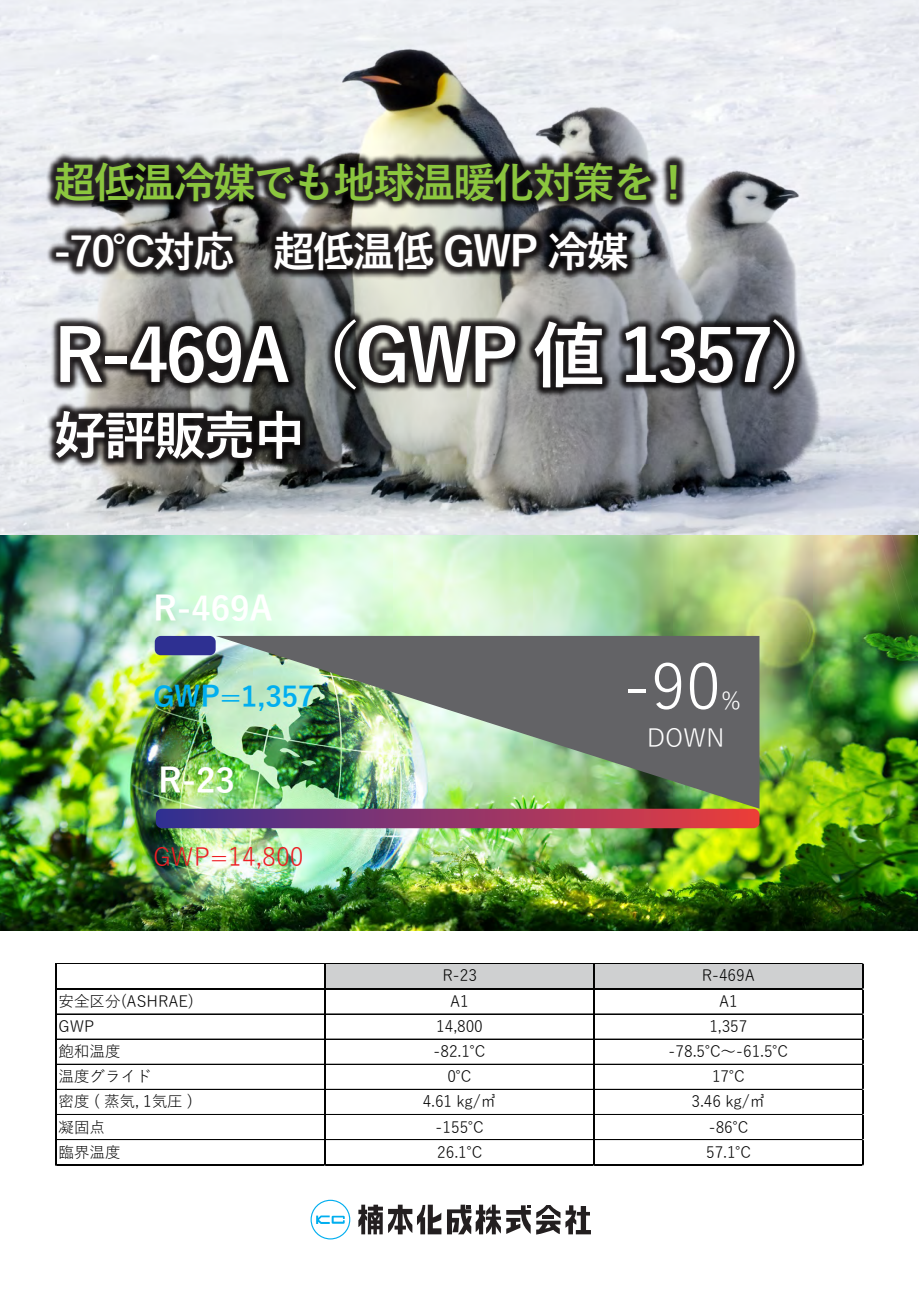
<style>
.page{position:relative;width:919px;height:1289px;background:#fff}
.page>*{position:absolute;margin:0;border:0;box-sizing:border-box;transform-origin:0 0}
.t1{font:700 72px "Yu Gothic";letter-spacing:-.05em;color:#fff}
.t2{font:63.3px "Yu Gothic";color:#fff}
.t3{font:700 52.5px "Yu Gothic";letter-spacing:-.05em;color:#fff}
.t4{font:700 42px "Yu Gothic";letter-spacing:-.05em;color:#fff}
.t5{font:700 42px "Yu Gothic";letter-spacing:-.05em;color:#8bc63e}
.t6{font:700 33.9px "Yu Gothic";color:#fff}
.t7{font:700 28.5px "Yu Gothic";color:#00aeef}
.t8{font:24.9px "Yu Gothic";color:#ee1d23}
.t9{font:24.9px/36.6px "Yu Gothic";color:#fff}
.t10{font:15.45px "Yu Gothic";color:#030303}
</style>
<div class="page">
<img style="left:0;top:0;width:918px;height:930px">
<svg style="left:310px;top:1199px;width:40px;height:40px"></svg>
<svg style="left:447px;top:1204px;width:83px;height:30px"></svg>
<svg style="left:536px;top:1205px;width:55px;height:29px"></svg>
<svg style="left:358px;top:1204px;width:83px;height:30px"></svg>
<img style="left:44px;top:219px;width:595px;height:68px">
<img style="left:47px;top:224px;width:587px;height:63px">
<img style="left:44px;top:308px;width:765px;height:169px">
<img style="left:47px;top:312px;width:762px;height:165px">
<div style="left:155px;top:636px;width:61px;height:19px;background:#2e3092;border-radius:6px"></div>
<svg style="left:156px;top:808px;width:603px;height:20px;background:#913b68"></svg>
<img style="left:216px;top:636px;width:543px;height:172px">
<div style="left:325px;top:963px;width:538px;height:26px;background:#cfd0d1"></div>
<hr style="left:56px;top:963px;width:807px;height:1px;background:#030303">
<hr style="left:56px;top:988px;width:807px;height:1px;background:#030303">
<hr style="left:56px;top:1013px;width:268px;height:1px;background:#030303">
<hr style="left:325px;top:1013px;width:268px;height:1px;background:#030303">
<hr style="left:594px;top:1013px;width:268px;height:1px;background:#030303">
<hr style="left:56px;top:1038px;width:268px;height:1px;background:#030303">
<hr style="left:56px;top:1039px;width:268px;height:1px;background:#030303">
<hr style="left:325px;top:1038px;width:268px;height:1px;background:#030303">
<hr style="left:325px;top:1039px;width:268px;height:1px;background:#030303">
<hr style="left:594px;top:1038px;width:268px;height:1px;background:#030303">
<hr style="left:594px;top:1039px;width:268px;height:1px;background:#030303">
<hr style="left:56px;top:1063px;width:268px;height:1px;background:#030303">
<hr style="left:56px;top:1064px;width:268px;height:1px;background:#030303">
<hr style="left:325px;top:1063px;width:268px;height:1px;background:#030303">
<hr style="left:325px;top:1064px;width:268px;height:1px;background:#030303">
<hr style="left:594px;top:1063px;width:268px;height:1px;background:#030303">
<hr style="left:594px;top:1064px;width:268px;height:1px;background:#030303">
<hr style="left:56px;top:1089px;width:268px;height:1px;background:#030303">
<hr style="left:325px;top:1089px;width:268px;height:1px;background:#030303">
<hr style="left:594px;top:1089px;width:268px;height:1px;background:#030303">
<hr style="left:56px;top:1114px;width:268px;height:1px;background:#030303">
<hr style="left:325px;top:1114px;width:268px;height:1px;background:#030303">
<hr style="left:594px;top:1114px;width:268px;height:1px;background:#030303">
<hr style="left:56px;top:1139px;width:268px;height:1px;background:#030303">
<hr style="left:325px;top:1139px;width:268px;height:1px;background:#030303">
<hr style="left:594px;top:1139px;width:268px;height:1px;background:#030303">
<hr style="left:56px;top:963px;width:1px;height:202px;background:#030303">
<hr style="left:324px;top:963px;width:1px;height:202px;background:#030303">
<hr style="left:593px;top:963px;width:1px;height:202px;background:#030303">
<hr style="left:56px;top:1164px;width:807px;height:1px;background:#030303">
<hr style="left:862px;top:963px;width:1px;height:202px;background:#030303">
<img style="left:44px;top:151px;width:655px;height:66px">
<img style="left:47px;top:154px;width:652px;height:63px">
<h3 class="t5" style="left:54px;top:159px;width:642px">超低温冷媒でも地球温暖化対策を！</h3>
<h3 class="t4" style="left:53px;top:228px;width:577px">-70℃対応　超低温低 GWP 冷媒</h3>
<h1 class="t1" style="left:54px;top:315px;width:790px">R-469A（GWP 値 1357）</h1>
<h3 class="t3" style="left:54px;top:406px;width:253px">好評販売中</h3>
<h3 class="t6" style="left:153px;top:589px;width:121px">R-469A</h3>
<h3 class="t7" style="left:153px;top:680px;width:163px">GWP=1,357</h3>
<h3 class="t6" style="left:158px;top:761px;width:78px">R-23</h3>
<h3 class="t8" style="left:153px;top:834px;width:152px">GWP=14,800</h3>
<h2 class="t2" style="left:623px;top:628px;width:99px">-90</h2>
<h3 class="t9" style="left:646px;top:679px;width:96px;text-indent:74px">%<br>DOWN</h3>
<p class="t10" style="left:442px;top:961px;width:36px">R-23</p>
<p class="t10" style="left:701px;top:961px;width:54px">R-469A</p>
<p class="t10" style="left:59px;top:987px;width:137px">安全区分(ASHRAE)</p>
<p class="t10" style="left:450px;top:987px;width:20px">A1</p>
<p class="t10" style="left:719px;top:987px;width:20px">A1</p>
<p class="t10" style="left:59px;top:1012px;width:37px">GWP</p>
<p class="t10" style="left:436px;top:1012px;width:48px">14,800</p>
<p class="t10" style="left:709px;top:1012px;width:40px">1,357</p>
<p class="t10" style="left:59px;top:1037px;width:64px">飽和温度</p>
<p class="t10" style="left:433px;top:1037px;width:53px">-82.1℃</p>
<p class="t10" style="left:668px;top:1037px;width:121px">-78.5℃～-61.5℃</p>
<p class="t10" style="left:58px;top:1062px;width:95px">温度グライド</p>
<p class="t10" style="left:447px;top:1062px;width:26px">0℃</p>
<p class="t10" style="left:712px;top:1062px;width:34px">17℃</p>
<p class="t10" style="left:58px;top:1087px;width:136px">密度 ( 蒸気, 1気圧 )</p>
<p class="t10" style="left:422px;top:1087px;width:75px">4.61 kg/㎥</p>
<p class="t10" style="left:691px;top:1087px;width:75px">3.46 kg/㎥</p>
<p class="t10" style="left:58px;top:1112px;width:48px">凝固点</p>
<p class="t10" style="left:435px;top:1112px;width:50px">-155℃</p>
<p class="t10" style="left:708px;top:1112px;width:41px">-86℃</p>
<p class="t10" style="left:58px;top:1137px;width:64px">臨界温度</p>
<p class="t10" style="left:437px;top:1137px;width:46px">26.1℃</p>
<p class="t10" style="left:706px;top:1137px;width:46px">57.1℃</p>
</div>
